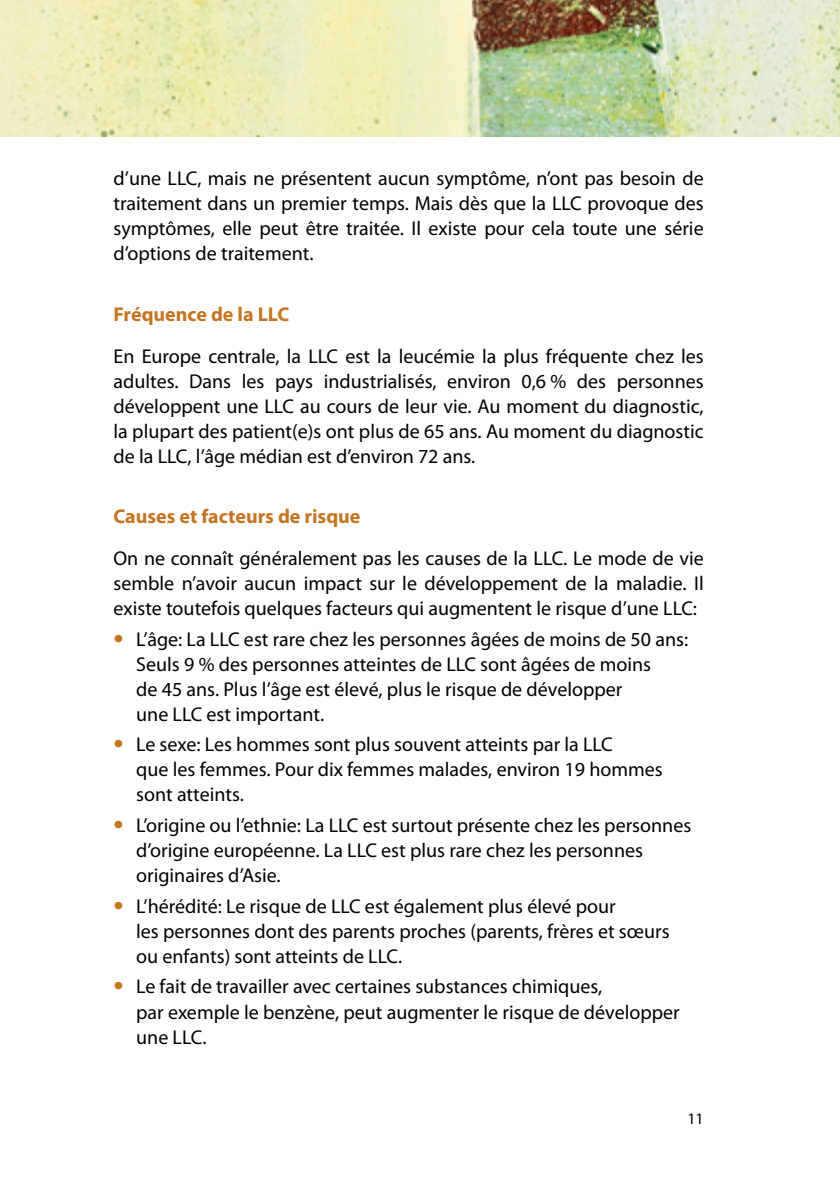
<style>
.page{position:relative;width:840px;height:1191px;background:#fff}
.page>*{position:absolute;margin:0;border:0;box-sizing:border-box;transform-origin:0 0}
.t1{font:20px/25px "Myriad Pro";color:#000}
.t2{font:700 20px "Myriad Pro";color:#c47520}
.t3{font:16px "Myriad Pro";color:#000}
.s1{font-size:36px;color:#c47520}
</style>
<div class="page">
<img style="left:0;top:0;width:839px;height:136px">
<p class="t1" style="left:113px;top:166px;width:591px;text-align:justify">d’une LLC, mais ne présentent aucun symptôme, n’ont pas besoin de traitement dans un premier temps. Mais dès que la LLC provoque des symptômes, elle peut être traitée. Il existe pour cela toute une série d’options de traitement.</p>
<p class="t2" style="left:113px;top:301px;width:177px">Fréquence de la LLC</p>
<p class="t1" style="left:113px;top:343px;width:591px;text-align:justify">En Europe centrale, la LLC est la leucémie la plus fréquente chez les adultes. Dans les pays industrialisés, environ 0,6 % des personnes développent une LLC au cours de leur vie. Au moment du diagnostic, la plupart des patient(e)s ont plus de 65 ans. Au moment du diagnostic de la LLC, l’âge médian est d’environ 72 ans.</p>
<p class="t2" style="left:113px;top:503px;width:248px">Causes et facteurs de risque</p>
<p class="t1" style="left:113px;top:545px;width:591px;text-align:justify">On ne connaît généralement pas les causes de la LLC. Le mode de vie semble n’avoir aucun impact sur le développement de la maladie. Il existe toutefois quelques facteurs qui augmentent le risque d’une LLC:</p>
<p class="t1" style="left:136px;top:626px;width:553px;text-indent:-23px"><span class="s1">•</span> L’âge: La LLC est rare chez les personnes âgées de moins de 50 ans:<br>Seuls 9 % des personnes atteintes de LLC sont âgées de moins<br>de 45 ans. Plus l’âge est élevé, plus le risque de développer<br>une LLC est important.</p>
<p class="t1" style="left:136px;top:732px;width:528px;text-indent:-23px"><span class="s1">•</span> Le sexe: Les hommes sont plus souvent atteints par la LLC<br>que les femmes. Pour dix femmes malades, environ 19 hommes sont atteints.</p>
<p class="t1" style="left:136px;top:812px;width:556px;text-indent:-23px"><span class="s1">•</span> L’origine ou l’ethnie: La LLC est surtout présente chez les personnes d’origine européenne. La LLC est plus rare chez les personnes originaires d’Asie.</p>
<p class="t1" style="left:136px;top:893px;width:534px;text-indent:-23px"><span class="s1">•</span> L’hérédité: Le risque de LLC est également plus élevé pour<br>les personnes dont des parents proches (parents, frères et sœurs ou enfants) sont atteints de LLC.</p>
<p class="t1" style="left:136px;top:974px;width:545px;text-indent:-23px"><span class="s1">•</span> Le fait de travailler avec certaines substances chimiques,<br>par exemple le benzène, peut augmenter le risque de développer une LLC.</p>
<p class="t3" style="left:687px;top:1108px;width:18px">11</p>
</div>
